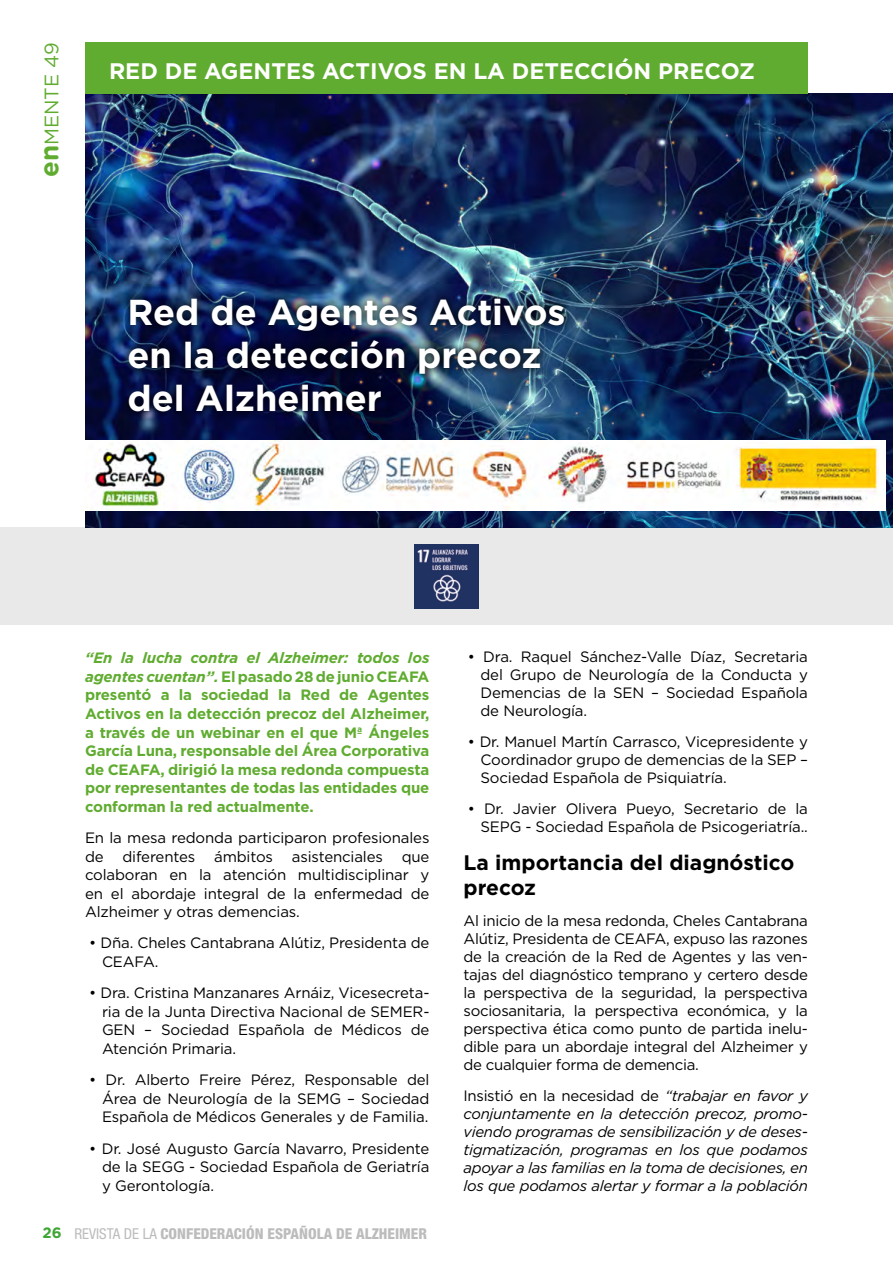
<style>
.page{position:relative;width:893px;height:1263px;background:#fff}
.page>*{position:absolute;margin:0;border:0;box-sizing:border-box;transform-origin:0 0}
.t1{font:700 36px/43.2px "Gotham";color:#fff}
.t2{font:700 22.5px "Gotham";color:#fff}
.t3{font:700 21px/25.2px "Gotham";color:#000}
.t4{font:19.5px "Gotham";color:#60ac30}
.t5{font:15px/18px "Gotham";letter-spacing:-.01em;color:#000;text-align:justify}
.t6{font:700 15px/18.6px "Gotham";letter-spacing:-.01em;color:#60ac30;text-align:justify}
.t7{font:italic 15px/18px "Gotham";letter-spacing:-.02em;color:#000;text-align:justify}
.t8{font:800 condensed 15px "Helvetica Neue LT Std";color:#bcbcbc}
.t9{font:700 15px "Gotham Rounded";color:#3fa535}
.s1{font-family:"Gotham Rounded";font-weight:700;font-size:25.95px}
.s2{font-style:italic}
.s3{font-weight:400}
.s4{font-style:normal}
</style>
<div class="page">
<img style="left:85px;top:94px;width:808px;height:433px">
<div style="left:85px;top:43px;width:723px;height:51px;background:#60ac30"></div>
<div style="left:0;top:527px;width:893px;height:98px;background:#e9e9e9"></div>
<img style="left:415px;top:544px;width:63px;height:64px">
<img style="left:121px;top:290px;width:452px;height:131px">
<img style="left:85px;top:440px;width:800px;height:70px">
<h3 class="t4" style="left:41px;top:177px;width:136px;rotate:-90deg"><span class="s1">en</span>MENTE 49</h3>
<h2 class="t2" style="left:109px;top:58px;width:647px">RED DE AGENTES ACTIVOS EN LA DETECCIÓN PRECOZ</h2>
<h1 class="t1" style="left:128px;top:290px;width:440px">Red de Agentes Activos en la detección precoz del Alzheimer</h1>
<p class="t9" style="left:43px;top:1222px;width:21px">26</p>
<p class="t6" style="left:85px;top:648px;width:346px"><span class="s2">“En la lucha contra el Alzheimer: todos los agentes cuentan”.</span> El pasado 28 de junio CEAFA presentó a la sociedad la Red de Agentes Activos en la detección precoz del Alzheimer, a través de un webinar en el que Mª Ángeles García Luna, responsable del Área Corporativa de CEAFA, dirigió la mesa redonda compuesta por representantes de todas las entidades que conforman la red actualmente.</p>
<p class="t5" style="left:85px;top:828px;width:346px;line-height:18.6px">En la mesa redonda participaron profesionales de</p>
<p class="t5" style="left:123px;top:847px;width:74px">diferentes</p>
<p class="t5" style="left:214px;top:847px;width:60px">ámbitos</p>
<p class="t5" style="left:292px;top:847px;width:93px">asistenciales</p>
<p class="t5" style="left:85px;top:847px;width:346px;line-height:18.6px;text-indent:317px">que colaboran en la atención multidisciplinar y en el abordaje integral de la enfermedad de Alzheimer y otras demencias.</p>
<p class="t5" style="left:102px;top:933px;width:329px;line-height:18.6px;text-indent:-13px">• Dña. Cheles Cantabrana Alútiz, Presidenta de<br>CEAFA.</p>
<p class="t5" style="left:102px;top:983px;width:329px;line-height:18.6px;text-indent:-13px">• Dra. Cristina Manzanares Arnáiz, Vicesecreta&shy;ria de la Junta Directiva Nacional de SEMER-GEN – Sociedad Española de Médicos de Atención Primaria.</p>
<p class="t5" style="left:102px;top:1070px;width:329px;line-height:18.6px;text-indent:-13px">• Dr. Alberto Freire Pérez, Responsable del Área de Neurología de la SEMG – Sociedad Española de Médicos Generales y de Familia.</p>
<p class="t5" style="left:102px;top:1139px;width:329px;line-height:18.6px;text-indent:-13px">• Dr. José Augusto García Navarro, Presidente de la SEGG - Sociedad Española de Geriatría y Gerontología.</p>
<p class="t8" style="left:74px;top:1224px;width:354px"><span class="s3">REVISTA DE LA</span> CONFEDERACIÓN ESPAÑOLA DE ALZHEIMER</p>
<p class="t5" style="left:480px;top:647px;width:329px;text-indent:-13px">• Dra. Raquel Sánchez-Valle Díaz, Secretaria del Grupo de Neurología de la Conducta y Demencias de la SEN – Sociedad Española de Neurología.</p>
<p class="t5" style="left:480px;top:732px;width:329px;text-indent:-13px">• Dr. Manuel Martín Carrasco, Vicepresidente y Coordinador grupo de demencias de la SEP – Sociedad Española de Psiquiatría.</p>
<p class="t5" style="left:468px;top:799px;width:342px;text-align:right">• Dr. Javier Olivera Pueyo, Secretario de la<br>SEPG - Sociedad Española de Psicogeriatría..</p>
<h3 class="t3" style="left:463px;top:849px;width:333px">La importancia del diagnóstico precoz</h3>
<p class="t5" style="left:463px;top:911px;width:346px">Al inicio de la mesa redonda, Cheles Cantabrana Alútiz, Presidenta de CEAFA, expuso las razones de la creación de la Red de Agentes y las ven&shy;tajas del diagnóstico temprano y certero desde la perspectiva de la seguridad, la perspectiva sociosanitaria, la perspectiva económica, y la perspectiva ética como punto de partida inelu&shy;dible para un abordaje integral del Alzheimer y de cualquier forma de demencia.</p>
<p class="t7" style="left:463px;top:1086px;width:346px"><span class="s4">Insistió en la necesidad de</span> “trabajar en favor y conjuntamente en la detección precoz, promo&shy;viendo programas de sensibilización y de deses&shy;tigmatización, programas en los que podamos apoyar a las familias en la toma de decisiones, en los que podamos alertar y formar a la población</p>
</div>
